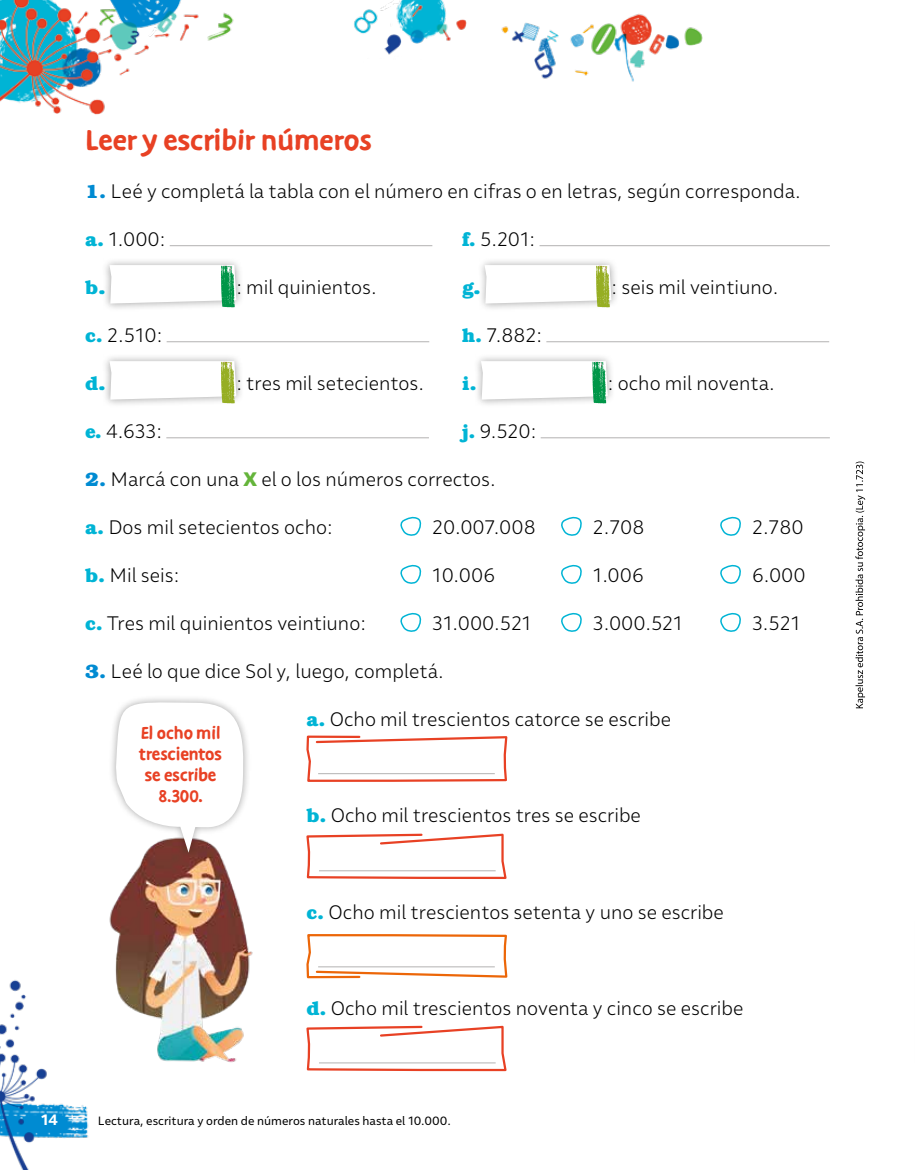
<style>
.page{position:relative;width:915px;height:1170px;background:#fff}
.page>*{position:absolute;margin:0;border:0;box-sizing:border-box;transform-origin:0 0}
.t1{font:700 31.5px "Duper";color:#e84124;scale:1.04 1}
.t2{font:300 19.5px "Malva";color:#000}
.t3{font:700 19.5px/21px "Duper";color:#e84124;text-align:center}
.t4{font:700 19.5px "Bookman Std";color:#00b4d5}
.t5{font:700 15px "Malva";color:#fff}
.t6{font:12px "Malva";color:#000}
.s1{font-family:"Bookman Std";font-weight:700;color:#008bd2}
.s2{font-family:"Bookman Std";font-weight:700;color:#00b4d5}
.s3{font-weight:800;color:#64b43a}
</style>
<div class="page">
<img style="left:0;top:0;width:703px;height:115px">
<img style="left:0;top:980px;width:89px;height:189px">
<hr style="left:170px;top:245px;width:262px;height:1px;background:#b3b2b2">
<div style="left:102px;top:257px;width:142px;height:55px;background:#000;opacity:.35"></div>
<svg style="left:109px;top:263px;width:127px;height:44px"></svg>
<hr style="left:166px;top:341px;width:263px;height:1px;background:#b3b2b2">
<div style="left:102px;top:353px;width:142px;height:55px;background:#000;opacity:.35"></div>
<svg style="left:109px;top:359px;width:127px;height:44px"></svg>
<hr style="left:166px;top:437px;width:263px;height:1px;background:#b3b2b2">
<hr style="left:539px;top:245px;width:290px;height:1px;background:#b3b2b2">
<div style="left:476px;top:257px;width:143px;height:55px;background:#000;opacity:.35"></div>
<svg style="left:484px;top:263px;width:127px;height:44px"></svg>
<hr style="left:546px;top:341px;width:282px;height:1px;background:#b3b2b2">
<div style="left:473px;top:353px;width:142px;height:55px;background:#000;opacity:.35"></div>
<svg style="left:480px;top:359px;width:127px;height:44px"></svg>
<hr style="left:540px;top:437px;width:289px;height:1px;background:#b3b2b2">
<svg style="left:400px;top:516px;width:22px;height:20px"></svg>
<svg style="left:561px;top:516px;width:21px;height:20px"></svg>
<svg style="left:720px;top:516px;width:21px;height:20px"></svg>
<svg style="left:400px;top:564px;width:22px;height:20px"></svg>
<svg style="left:561px;top:564px;width:21px;height:20px"></svg>
<svg style="left:720px;top:564px;width:21px;height:20px"></svg>
<svg style="left:400px;top:612px;width:22px;height:20px"></svg>
<svg style="left:561px;top:612px;width:21px;height:20px"></svg>
<svg style="left:720px;top:612px;width:21px;height:20px"></svg>
<svg style="left:306px;top:735px;width:202px;height:47px"></svg>
<hr style="left:318px;top:773px;width:176px;height:1px;background:#b3b2b2">
<svg style="left:306px;top:833px;width:201px;height:46px"></svg>
<hr style="left:319px;top:870px;width:176px;height:1px;background:#b3b2b2">
<svg style="left:306px;top:934px;width:202px;height:45px"></svg>
<hr style="left:318px;top:966px;width:176px;height:1px;background:#b3b2b2">
<svg style="left:306px;top:1025px;width:201px;height:47px"></svg>
<hr style="left:319px;top:1062px;width:176px;height:1px;background:#b3b2b2">
<img style="left:109px;top:859px;width:144px;height:204px">
<div style="left:108px;top:694px;width:143px;height:165px;background:#000;opacity:.35"></div>
<svg style="left:116px;top:697px;width:128px;height:155px"></svg>
<svg style="left:855px;top:461px;width:10px;height:247px"></svg>
<h1 class="t1" style="left:85px;top:122px;width:277px">Leer y escribir números</h1>
<p class="t2" style="left:85px;top:180px;width:717px"><span class="s1">1.</span> Leé y completá la tabla con el número en cifras o en letras, según corresponda.</p>
<p class="t2" style="left:85px;top:228px;width:82px"><span class="s2">a.</span> 1.000:</p>
<p class="t4" style="left:85px;top:275px;width:22px">b.</p>
<p class="t2" style="left:236px;top:276px;width:142px">: mil quinientos.</p>
<p class="t2" style="left:85px;top:324px;width:79px"><span class="s2">c.</span> 2.510:</p>
<p class="t4" style="left:85px;top:371px;width:22px">d.</p>
<p class="t2" style="left:236px;top:372px;width:189px">: tres mil setecientos.</p>
<p class="t2" style="left:85px;top:420px;width:78px"><span class="s2">e.</span> 4.633:</p>
<p class="t2" style="left:462px;top:228px;width:75px"><span class="s2">f.</span> 5.201:</p>
<p class="t4" style="left:462px;top:275px;width:20px">g.</p>
<p class="t2" style="left:611px;top:276px;width:168px">: seis mil veintiuno.</p>
<p class="t2" style="left:462px;top:324px;width:82px"><span class="s2">h.</span> 7.882:</p>
<p class="t4" style="left:462px;top:371px;width:16px">i.</p>
<p class="t2" style="left:607px;top:372px;width:168px">: ocho mil noventa.</p>
<p class="t2" style="left:462px;top:420px;width:76px"><span class="s2">j.</span> 9.520:</p>
<p class="t2" style="left:85px;top:468px;width:412px"><span class="s1">2.</span> Marcá con una <span class="s3">X</span> el o los números correctos.</p>
<p class="t2" style="left:85px;top:516px;width:249px"><span class="s2">a.</span> Dos mil setecientos ocho:</p>
<p class="t2" style="left:432px;top:516px;width:105px">20.007.008</p>
<p class="t2" style="left:592px;top:516px;width:53px">2.708</p>
<p class="t2" style="left:751px;top:516px;width:53px">2.780</p>
<p class="t2" style="left:85px;top:564px;width:96px"><span class="s2">b.</span> Mil seis:</p>
<p class="t2" style="left:432px;top:564px;width:64px">10.006</p>
<p class="t2" style="left:592px;top:564px;width:52px">1.006</p>
<p class="t2" style="left:751px;top:564px;width:55px">6.000</p>
<p class="t2" style="left:85px;top:612px;width:282px"><span class="s2">c.</span> Tres mil quinientos veintiuno:</p>
<p class="t2" style="left:432px;top:612px;width:100px">31.000.521</p>
<p class="t2" style="left:592px;top:612px;width:91px">3.000.521</p>
<p class="t2" style="left:751px;top:612px;width:49px">3.521</p>
<p class="t2" style="left:85px;top:660px;width:360px"><span class="s1">3.</span> Leé lo que dice Sol y, luego, completá.</p>
<p class="t2" style="left:306px;top:708px;width:366px"><span class="s2">a.</span> Ocho mil trescientos catorce se escribe</p>
<p class="t3" style="left:139px;top:722px;width:84px">El ocho mil trescientos se escribe<br>8.300.</p>
<p class="t2" style="left:306px;top:804px;width:336px"><span class="s2">b.</span> Ocho mil trescientos tres se escribe</p>
<p class="t2" style="left:306px;top:900px;width:419px"><span class="s2">c.</span> Ocho mil trescientos setenta y uno se escribe</p>
<p class="t2" style="left:306px;top:996px;width:438px"><span class="s2">d.</span> Ocho mil trescientos noventa y cinco se escribe</p>
<p class="t5" style="left:41px;top:1110px;width:18px">14</p>
<p class="t6" style="left:98px;top:1113px;width:354px">Lectura, escritura y orden de números naturales hasta el 10.000.</p>
</div>
